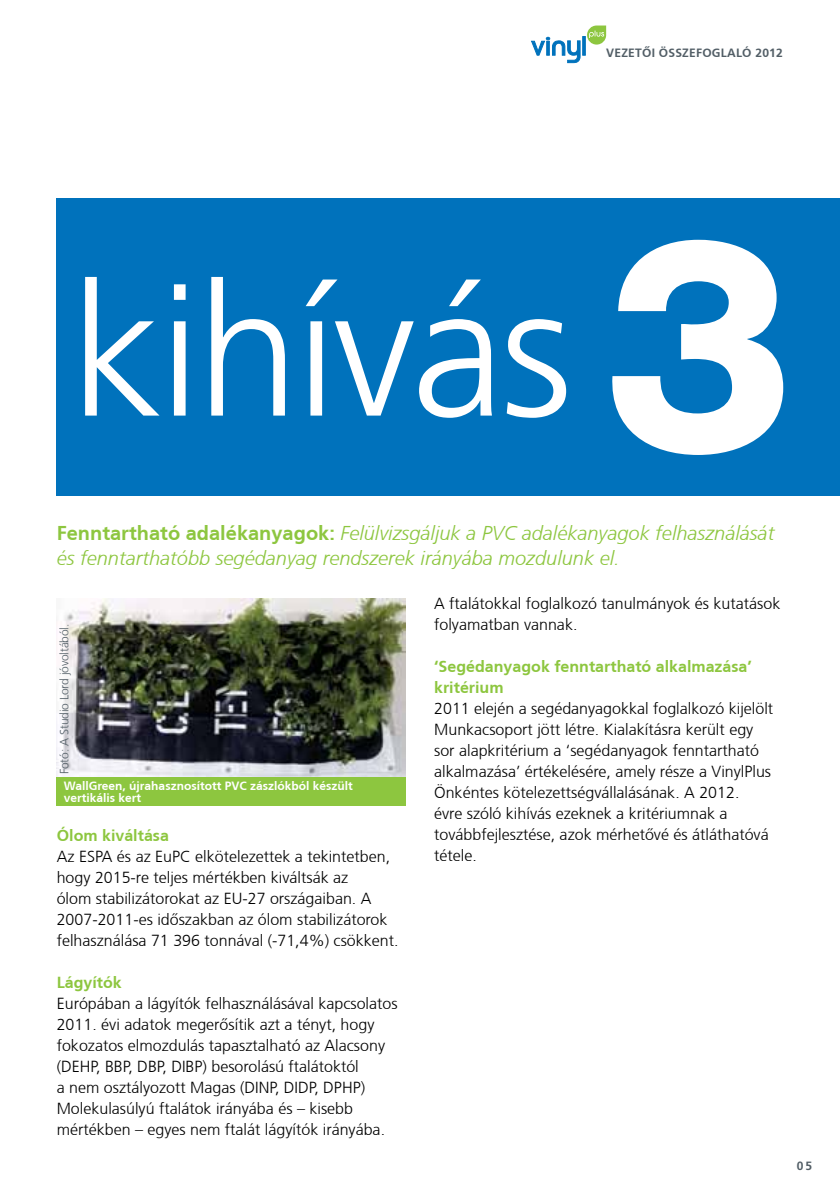
<style>
.page{position:relative;width:840px;height:1191px;background:#fff}
.page>*{position:absolute;margin:0;border:0;box-sizing:border-box;transform-origin:0 0}
.t1{font:italic 300 20px/25px "Frutiger CE";color:#8dc63f}
.t2{font:300 16px/21px "Frutiger CE";color:#000}
.t3{font:700 16px/21px "Frutiger CE";color:#8dc63f}
.t4{font:700 12px/12px "Frutiger CE";color:#fff}
.t5{font:300 12px "Frutiger CE";letter-spacing:-.015em;color:#525e66}
.t6{font:700 12px "Frutiger CE";letter-spacing:.02em;color:#525e66}
.t7{font:700 12px "Frutiger LT Std";color:#525e66}
.s1{font-weight:700;font-style:normal}
</style>
<div class="page">
<svg style="left:587px;top:26px;width:18px;height:19px"></svg>
<div style="left:582px;top:36px;width:3px;height:19px;background:#0072bc;border:1px solid #0072bc"></div>
<svg style="left:531px;top:37px;width:49px;height:26px"></svg>
<div style="left:57px;top:198px;width:782px;height:298px;background:#0072bc"></div>
<svg style="left:612px;top:240px;width:170px;height:215px"></svg>
<img style="left:57px;top:598px;width:348px;height:179px">
<div style="left:57px;top:777px;width:348px;height:28px;background:#8dc63f"></div>
<svg style="left:85px;top:277px;width:481px;height:141px"></svg>
<p class="t6" style="left:605px;top:45px;width:178px">VEZETÕI ÖSSZEFOGLALÓ 2012</p>
<p class="t1" style="left:57px;top:520px;width:718px"><span class="s1">Fenntartható adalékanyagok:</span> Felülvizsgáljuk a PVC adalékanyagok felhasználását és fenntarthatóbb segédanyag rendszerek irányába mozdulunk el.</p>
<p class="t5" style="left:57px;top:774px;width:152px;rotate:-90deg">Fotó: A Studio Lord jóvoltából.</p>
<p class="t4" style="left:64px;top:779px;width:290px">WallGreen, újrahasznosított PVC zászlókból készült vertikális kert</p>
<p class="t3" style="left:57px;top:824px;width:114px">Ólom kiváltása</p>
<p class="t2" style="left:57px;top:845px;width:343px">Az ESPA és az EuPC elkötelezettek a tekintetben, hogy 2015-re teljes mértékben kiváltsák az<br>ólom stabilizátorokat az EU-27 országaiban. A 2007-2011-es időszakban az ólom stabilizátorok felhasználása 71 396 tonnával (-71,4%) csökkent.</p>
<p class="t3" style="left:57px;top:971px;width:66px">Lágyítók</p>
<p class="t2" style="left:57px;top:992px;width:342px">Európában a lágyítók felhasználásával kapcsolatos 2011. évi adatok megerősítik azt a tényt, hogy fokozatos elmozdulás tapasztalható az Alacsony (DEHP, BBP, DBP, DIBP) besorolású ftalátoktól<br>a nem osztályozott Magas (DINP, DIDP, DPHP)<br>Molekulasúlyú ftalátok irányába és – kisebb mértékben – egyes nem ftalát lágyítók irányába.</p>
<p class="t2" style="left:434px;top:593px;width:347px">A ftalátokkal foglalkozó tanulmányok és kutatások folyamatban vannak.</p>
<p class="t3" style="left:434px;top:656px;width:319px">‘Segédanyagok fenntartható alkalmazása’ kritérium</p>
<p class="t2" style="left:434px;top:698px;width:340px">2011 elején a segédanyagokkal foglalkozó kijelölt Munkacsoport jött létre. Kialakításra került egy sor alapkritérium a ‘segédanyagok fenntartható alkalmazása’ értékelésére, amely része a VinylPlus Önkéntes kötelezettségvállalásának. A 2012.<br>évre szóló kihívás ezeknek a kritériumnak a továbbfejlesztése, azok mérhetővé és átláthatóvá tétele.</p>
<p class="t7" style="left:796px;top:1158px;width:17px">05</p>
</div>
